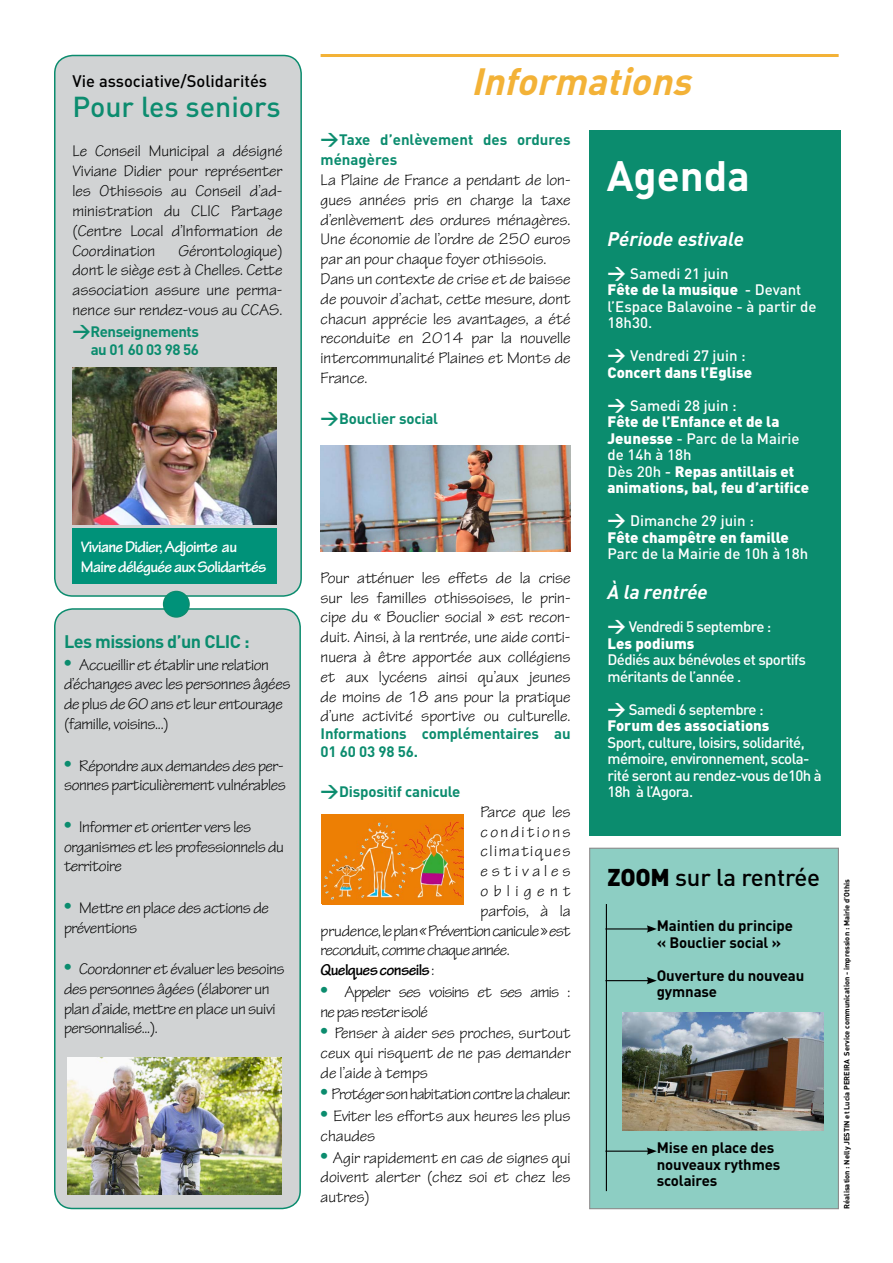
<style>
.page{position:relative;width:893px;height:1263px;background:#fff}
.page>*{position:absolute;margin:0;border:0;box-sizing:border-box;transform-origin:0 0}
.t1{font:700 42px "DIN";color:#fff}
.t2{font:italic 37.5px "DIN Bold Alternate";color:#f3b237}
.t3{font:500 28.5px "DIN";color:#0c8c6f}
.t4{font:500 24px "DIN";letter-spacing:-.01em;color:#000}
.t5{font:italic 700 19.5px "DIN";color:#fff}
.t6{font:700 18px "DIN";letter-spacing:-.03em;color:#0b8c6e}
.t7{font:16.5px/19.8px "Tekton Pro";letter-spacing:-.01em;color:#000}
.t8{font:16.5px/19.8px "Tekton Pro";letter-spacing:-.04em;color:#000}
.t9{font:700 16.5px/19.8px "Tekton Pro";letter-spacing:-.04em;color:#fff}
.t10{font:500 16.5px "DIN";color:#000}
.t11{font:700 16.5px "Tekton Pro";letter-spacing:-.04em;color:#000}
.t12{font:16.5px "Tekton Pro";letter-spacing:.095em;color:#000}
.t13{font:16.5px "Tekton Pro";letter-spacing:.145em;color:#000}
.t14{font:16.5px "Tekton Pro";letter-spacing:.24em;color:#000}
.t15{font:16.5px "Tekton Pro";letter-spacing:.33em;color:#000}
.t16{font:900 15px/16.5px "DIN";color:#fff}
.t17{font:500 15px/16.5px "DIN";letter-spacing:-.04em;color:#fff}
.t18{font:700 15px/19.8px "DIN";letter-spacing:-.01em;color:#0b8c6e}
.t19{font:700 15px/16.5px "DIN";letter-spacing:-.01em;color:#000}
.t20{font:500 15px/16.5px "DIN";color:#fff}
.t21{font:700 15px/18px "DIN";letter-spacing:-.03em;color:#0b8c6e;text-align:right}
.t22{font:7.5px "DIN Bold Alternate";color:#000}
.s1{font-size:18px}
.s2{font-family:"Arial";font-weight:700;font-size:21px;color:#0b8c6e}
.s3{font-weight:400}
.s4{font-weight:700;font-size:18px}
.s5{font-weight:900}
.s6{font-weight:500}
</style>
<div class="page">
<hr style="left:321px;top:54px;width:518px;height:3px;background:#f3b237">
<div style="left:55px;top:56px;width:246px;height:540px;background:#d1d3d4;border-radius:18px"></div>
<div style="left:54px;top:55px;width:248px;height:542px;border:2px solid #0b8c6e;border-radius:18px"></div>
<div style="left:55px;top:609px;width:245px;height:599px;background:#d1d3d4;border-radius:18px"></div>
<div style="left:54px;top:608px;width:247px;height:601px;border:2px solid #0b8c6e;border-radius:18px"></div>
<img style="left:72px;top:367px;width:204px;height:157px">
<div style="left:589px;top:130px;width:251px;height:706px;background:#0b8c6e"></div>
<img style="left:320px;top:445px;width:251px;height:106px">
<img style="left:322px;top:814px;width:141px;height:90px">
<div style="left:590px;top:848px;width:248px;height:361px;background:#8dcec3"></div>
<hr style="left:606px;top:904px;width:1px;height:287px;background:#000">
<hr style="left:605px;top:928px;width:44px;height:1px;background:#000">
<svg style="left:647px;top:925px;width:10px;height:7px"></svg>
<hr style="left:605px;top:980px;width:44px;height:1px;background:#000">
<svg style="left:647px;top:977px;width:10px;height:7px"></svg>
<img style="left:623px;top:1012px;width:200px;height:118px">
<div style="left:164px;top:591px;width:25px;height:26px;background:#009279;border-radius:50%"></div>
<div style="left:163px;top:591px;width:27px;height:27px;border:2px solid #0b8c6e;border-radius:50%"></div>
<img style="left:67px;top:1057px;width:214px;height:137px">
<div style="left:72px;top:529px;width:204px;height:55px;background:#009279"></div>
<hr style="left:605px;top:1150px;width:44px;height:2px;background:#000">
<svg style="left:647px;top:1147px;width:10px;height:8px"></svg>
<p class="t10" style="left:73px;top:70px;width:196px">Vie associative/Solidarités</p>
<h3 class="t3" style="left:73px;top:88px;width:210px">Pour les seniors</h3>
<p class="t7" style="left:73px;top:142px;width:212px;text-align:justify">Le Conseil Municipal a désigné Viviane Didier pour représenter les Othissois au Conseil d’ad&shy;ministration du CLIC Partage (Centre Local d’Information de Coordination</p>
<p class="t7" style="left:73px;top:241px;width:212px;text-align:justify;text-indent:106px">Gérontologique) dont le siège est à Chelles. Cette association assure une perma&shy;nence sur rendez-vous au CCAS.</p>
<p class="t21" style="left:73px;top:321px;width:128px"><span class="s1">&gt;</span>Renseignements au 01 60 03 98 56</p>
<p class="t9" style="left:81px;top:537px;width:187px">Viviane Didier, Adjointe au<br>Maire déléguée aux Solidarités</p>
<p class="t6" style="left:64px;top:630px;width:187px">Les missions d’un CLIC :</p>
<p class="t7" style="left:64px;top:655px;width:228px"><span class="s2">•</span> Accueillir et établir une relation d’échanges avec les personnes âgées de plus de 60 ans et leur entourage (famille, voisins...)</p>
<p class="t7" style="left:64px;top:756px;width:223px"><span class="s2">•</span> Répondre aux demandes des per&shy;sonnes particulièrement vulnérables</p>
<p class="t7" style="left:64px;top:817px;width:221px"><span class="s2">•</span> Informer et orienter vers les organismes et les professionnels du territoire</p>
<p class="t7" style="left:64px;top:898px;width:206px"><span class="s2">•</span> Mettre en place des actions de préventions</p>
<p class="t7" style="left:64px;top:959px;width:222px"><span class="s2">•</span> Coordonner et évaluer les besoins des personnes âgées (élaborer un plan d’aide, mettre en place un suivi personnalisé...).</p>
<h2 class="t2" style="left:471px;top:57px;width:232px">Informations</h2>
<p class="t18" style="left:321px;top:129px;width:252px"><span class="s1">&gt;</span>Taxe d’enlèvement des ordures ménagères</p>
<p class="t7" style="left:321px;top:170px;width:252px">La Plaine de France a pendant de lon&shy;gues années pris en charge la taxe d’enlèvement des ordures ménagères.<br>Une économie de l’ordre de 250 euros par an pour chaque foyer othissois.<br>Dans un contexte de crise et de baisse de pouvoir d’achat, cette mesure, dont chacun apprécie les avantages, a été reconduite en 2014 par la nouvelle intercommunalité Plaines et Monts de France.</p>
<p class="t18" style="left:321px;top:408px;width:119px"><span class="s1">&gt;</span>Bouclier social</p>
<p class="t7" style="left:321px;top:568px;width:252px;text-align:justify">Pour atténuer les effets de la crise sur les familles othissoises, le prin&shy;cipe du « Bouclier social » est recon&shy;duit. Ainsi, à la rentrée, une aide conti&shy;nuera à être apportée aux collégiens et aux lycéens ainsi qu’aux jeunes de moins de 18 ans pour la pratique d’une activité sportive ou culturelle.</p>
<p class="t18" style="left:321px;top:724px;width:252px;line-height:18px">Informations complémentaires au<br>01 60 03 98 56.</p>
<p class="t18" style="left:321px;top:781px;width:141px"><span class="s1">&gt;</span>Dispositif canicule</p>
<p class="t7" style="left:480px;top:802px;width:92px">Parce que les</p>
<p class="t13" style="left:480px;top:822px;width:92px">conditions</p>
<p class="t12" style="left:480px;top:842px;width:92px">climatiques</p>
<p class="t14" style="left:480px;top:862px;width:92px">estivales</p>
<p class="t15" style="left:480px;top:881px;width:92px">obligent</p>
<p class="t7" style="left:480px;top:901px;width:92px">parfois, à la</p>
<p class="t8" style="left:321px;top:921px;width:252px">prudence, le plan « Prévention canicule » est</p>
<p class="t8" style="left:321px;top:941px;width:191px">reconduit, comme chaque année.</p>
<p class="t11" style="left:321px;top:960px;width:116px">Quelques conseils <span class="s3">:</span></p>
<p class="t8" style="left:321px;top:982px;width:252px"><span class="s2">•</span> Appeler ses voisins et ses amis : ne pas rester isolé</p>
<p class="t7" style="left:321px;top:1023px;width:252px;text-align:justify"><span class="s2">•</span> Penser à aider ses proches, surtout ceux qui risquent de ne pas demander de l’aide à temps</p>
<p class="t8" style="left:321px;top:1085px;width:252px"><span class="s2">•</span> Protéger son habitation contre la chaleur.</p>
<p class="t7" style="left:321px;top:1106px;width:252px"><span class="s2">•</span> Eviter les efforts aux heures les plus chaudes</p>
<p class="t7" style="left:321px;top:1148px;width:252px;text-align:justify"><span class="s2">•</span> Agir rapidement en cas de signes qui doivent alerter (chez soi et chez les autres)</p>
<h1 class="t1" style="left:607px;top:148px;width:145px">Agenda</h1>
<p class="t5" style="left:607px;top:226px;width:138px">Période estivale</p>
<p class="t20" style="left:607px;top:265px;width:210px"><span class="s4">&gt;</span> Samedi 21 juin<br><span class="s5">Fête de la musique</span> - Devant l’Espace Balavoine - à partir de<br>18h30.</p>
<p class="t16" style="left:607px;top:347px;width:146px"><span class="s4">&gt;</span> <span class="s6">Vendredi 27 juin :<br></span>Concert dans l’Eglise</p>
<p class="t16" style="left:607px;top:396px;width:203px"><span class="s4">&gt;</span> <span class="s6">Samedi 28 juin :<br></span>Fête de l’Enfance et de la<br>Jeunesse <span class="s6">- Parc de la Mairie de 14h à 18h<br>Dès 20h -</span> Repas antillais et animations, bal, feu d’artifice</p>
<p class="t16" style="left:607px;top:512px;width:183px"><span class="s4">&gt;</span> <span class="s6">Dimanche 29 juin :<br></span>Fête champêtre en famille</p>
<p class="t20" style="left:607px;top:545px;width:202px">Parc de la Mairie de 10h à 18h</p>
<p class="t5" style="left:607px;top:580px;width:102px">À la rentrée</p>
<p class="t17" style="left:607px;top:618px;width:165px"><span class="s4">&gt;</span> Vendredi 5 septembre :<br><span class="s5">Les podiums</span></p>
<p class="t17" style="left:607px;top:651px;width:200px">Dédiés aux bénévoles et sportifs méritants de l’année .</p>
<p class="t16" style="left:607px;top:700px;width:163px"><span class="s4">&gt;</span> <span class="s6">Samedi 6 septembre :<br></span>Forum des associations</p>
<p class="t17" style="left:607px;top:734px;width:216px">Sport, culture, loisirs, solidarité, mémoire, environnement, scola&shy;rité seront au rendez-vous de10h à<br>18h à l’Agora.</p>
<h3 class="t4" style="left:607px;top:862px;width:214px"><span class="s5">ZOOM</span> sur la rentrée</h3>
<p class="t19" style="left:657px;top:917px;width:138px">Maintien du principe « Bouclier social »</p>
<p class="t19" style="left:657px;top:966px;width:149px">Ouverture du nouveau gymnase</p>
<p class="t19" style="left:657px;top:1139px;width:125px">Mise en place des nouveaux rythmes scolaires</p>
<p class="t22" style="left:842px;top:1209px;width:331px;rotate:-90deg">Réalisation : Nelly JESTIN et Lucia PEREIRA Service communication - impression : Mairie d’Othis</p>
</div>
